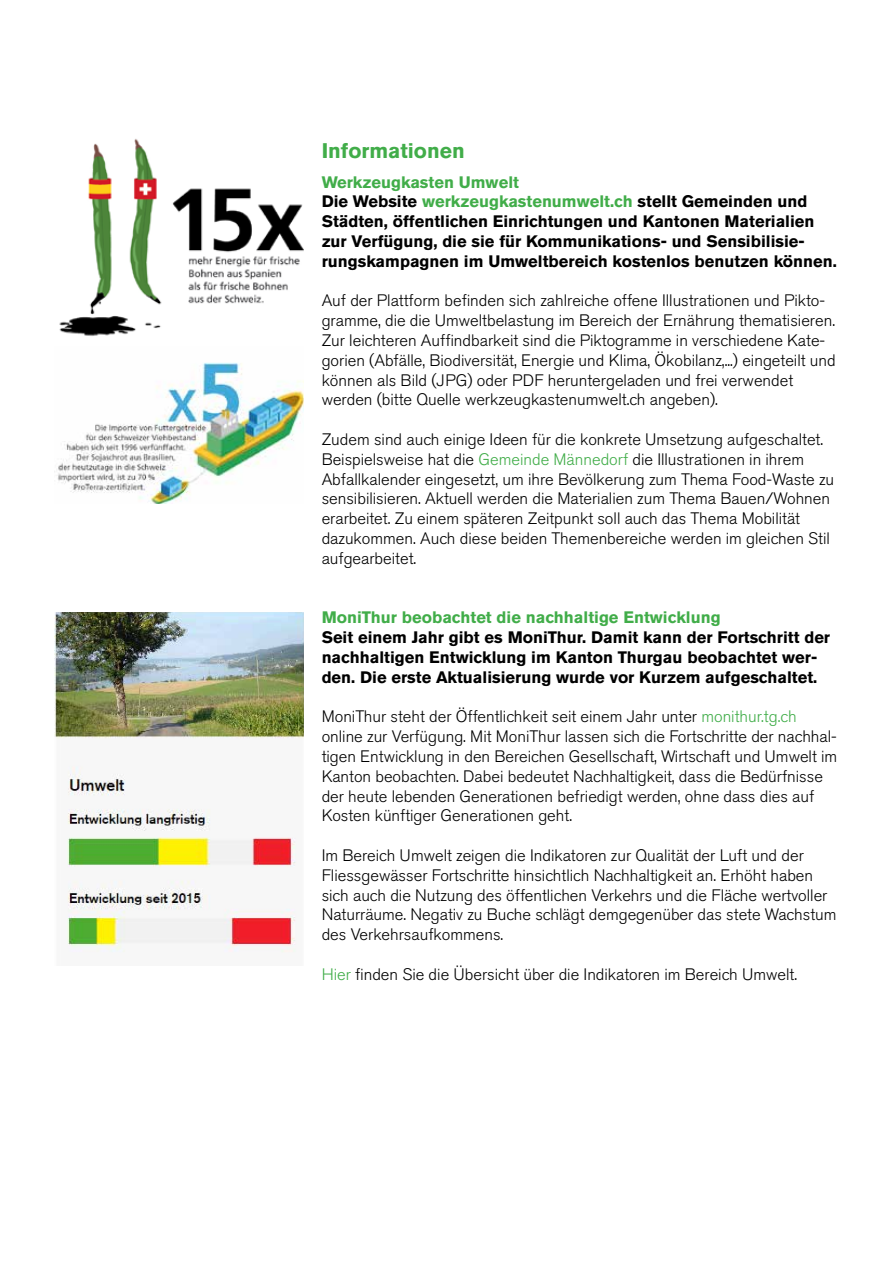
<style>
.page{position:relative;width:893px;height:1263px;background:#fff}
.page>*{position:absolute;margin:0;border:0;box-sizing:border-box;transform-origin:0 0}
.t1{font:700 21px "Akzidenz Grotesk BQ";color:#41ad49}
.t2{font:300 16.5px/19.8px "Akzidenz Grotesk BQ";color:#000}
.t3{font:700 16.5px/19.8px "Akzidenz Grotesk BQ";color:#000}
.t4{font:700 16.5px "Akzidenz Grotesk BQ";color:#41ad49}
.s1{color:#41ad49}
</style>
<div class="page">
<img style="left:59px;top:138px;width:245px;height:198px">
<img style="left:54px;top:362px;width:250px;height:142px">
<img style="left:54px;top:612px;width:250px;height:341px">
<p class="t1" style="left:322px;top:138px;width:145px">Informationen</p>
<p class="t3" style="left:322px;top:172px;width:517px"><span class="s1">Werkzeugkasten Umwelt<br></span>Die Website <span class="s1">werkzeugkastenumwelt.ch</span> stellt Gemeinden und Städten, öffentlichen Einrichtungen und Kantonen Materialien zur Verfügung, die sie für Kommunikations- und Sensibilisie&shy;rungskampagnen im Umweltbereich kostenlos benutzen können.</p>
<p class="t2" style="left:322px;top:291px;width:515px">Auf der Plattform befinden sich zahlreiche offene Illustrationen und Pikto&shy;gramme, die die Umweltbelastung im Bereich der Ernährung thematisieren.<br>Zur leichteren Auffindbarkeit sind die Piktogramme in verschiedene Kate&shy;gorien (Abfälle, Biodiversität, Energie und Klima, Ökobilanz,...) eingeteilt und können als Bild (JPG) oder PDF heruntergeladen und frei verwendet werden (bitte Quelle werkzeugkastenumwelt.ch angeben).</p>
<p class="t2" style="left:322px;top:430px;width:514px">Zudem sind auch einige Ideen für die konkrete Umsetzung aufgeschaltet.<br>Beispielsweise hat die <span class="s1">Gemeinde Männedorf</span> die Illustrationen in ihrem Abfallkalender eingesetzt, um ihre Bevölkerung zum Thema Food-Waste zu sensibilisieren. Aktuell werden die Materialien zum Thema Bauen/Wohnen erarbeitet. Zu einem späteren Zeitpunkt soll auch das Thema Mobilität dazukommen. Auch diese beiden Themenbereiche werden im gleichen Stil aufgearbeitet.</p>
<p class="t4" style="left:322px;top:608px;width:400px">MoniThur beobachtet die nachhaltige Entwicklung</p>
<p class="t3" style="left:322px;top:627px;width:510px">Seit einem Jahr gibt es MoniThur. Damit kann der Fortschritt der nachhaltigen Entwicklung im Kanton Thurgau beobachtet wer&shy;den. Die erste Aktualisierung wurde vor Kurzem aufgeschaltet.</p>
<p class="t2" style="left:322px;top:707px;width:517px">MoniThur steht der Öffentlichkeit seit einem Jahr unter <span class="s1">monithur.tg.ch </span>online zur Verfügung. Mit MoniThur lassen sich die Fortschritte der nachhal&shy;tigen Entwicklung in den Bereichen Gesellschaft, Wirtschaft und Umwelt im Kanton beobachten. Dabei bedeutet Nachhaltigkeit, dass die Bedürfnisse der heute lebenden Generationen befriedigt werden, ohne dass dies auf Kosten künftiger Generationen geht.</p>
<p class="t2" style="left:322px;top:846px;width:516px">Im Bereich Umwelt zeigen die Indikatoren zur Qualität der Luft und der Fliessgewässer Fortschritte hinsichtlich Nachhaltigkeit an. Erhöht haben sich auch die Nutzung des öffentlichen Verkehrs und die Fläche wertvoller Naturräume. Negativ zu Buche schlägt demgegenüber das stete Wachstum des Verkehrsaufkommens.</p>
<p class="t2" style="left:322px;top:964px;width:477px"><span class="s1">Hier</span> finden Sie die Übersicht über die Indikatoren im Bereich Umwelt.</p>
</div>
